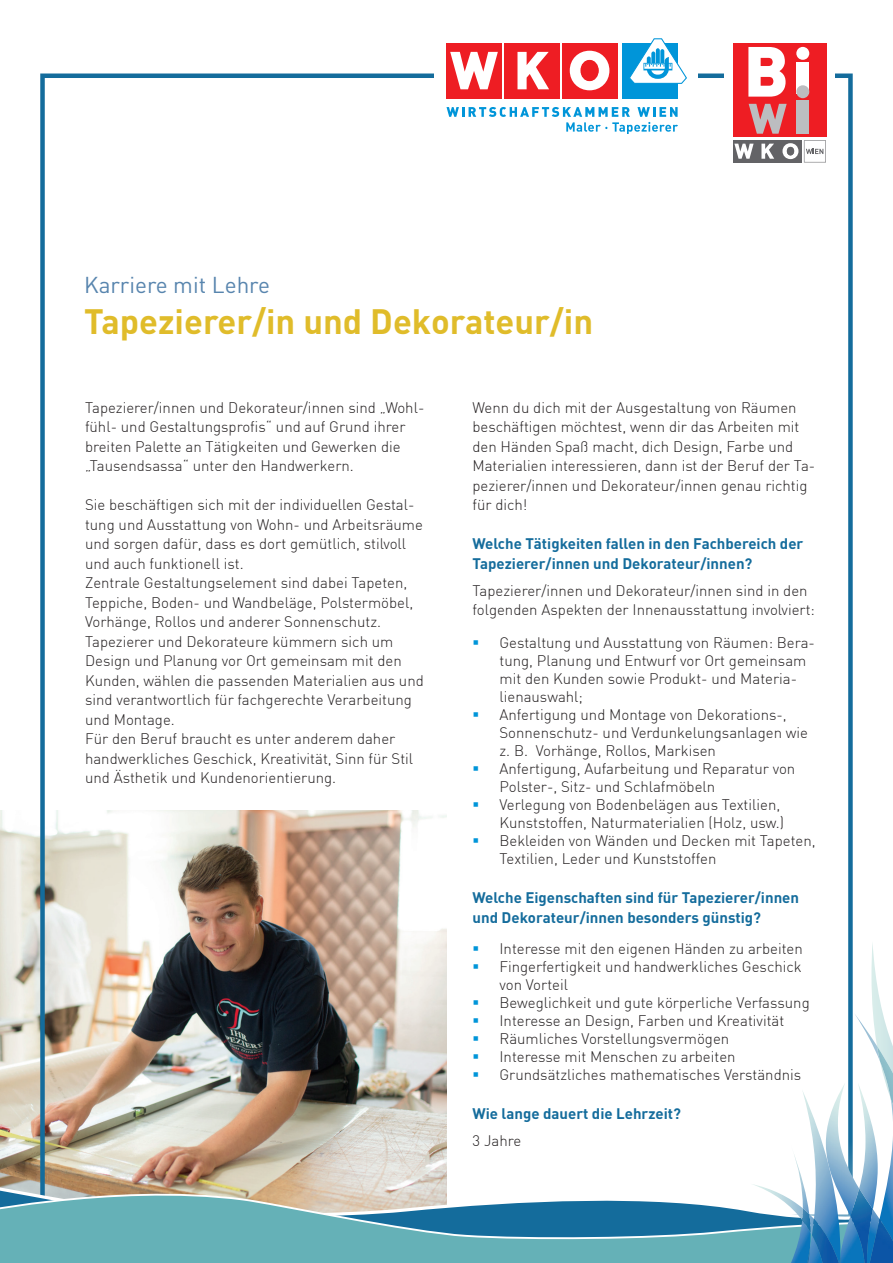
<style>
.page{position:relative;width:893px;height:1263px;background:#fff}
.page>*{position:absolute;margin:0;border:0;box-sizing:border-box;transform-origin:0 0}
.t1{font:700 34.5px "DIN";color:#e0bc2a}
.t2{font:22.5px "DIN";color:#5885ae}
.t3{font:300 15px/19.5px "DIN";color:#231f20}
.t4{font:700 15px/19.5px "DIN";color:#146c9c}
</style>
<div class="page">
<img style="left:0;top:810px;width:446px;height:83px">
<svg style="left:0;top:893px;width:853px;height:143px"></svg>
<img style="left:0;top:1036px;width:853px;height:227px">
<div style="left:733px;top:43px;width:93px;height:94px;background:#ee1d23"></div>
<svg style="left:748px;top:47px;width:38px;height:50px"></svg>
<svg style="left:749px;top:104px;width:38px;height:30px"></svg>
<svg style="left:796px;top:47px;width:13px;height:13px"></svg>
<div style="left:797px;top:62px;width:12px;height:32px;background:#fff"></div>
<svg style="left:796px;top:85px;width:13px;height:13px"></svg>
<div style="left:797px;top:100px;width:12px;height:34px;background:#bcbdc0"></div>
<div style="left:779px;top:140px;width:23px;height:22px;background:#636366"></div>
<div style="left:756px;top:140px;width:22px;height:22px;background:#636366"></div>
<svg style="left:761px;top:144px;width:13px;height:15px"></svg>
<div style="left:733px;top:140px;width:22px;height:22px;background:#636366"></div>
<svg style="left:734px;top:144px;width:20px;height:15px"></svg>
<svg style="left:782px;top:143px;width:16px;height:16px"></svg>
<svg style="left:804px;top:140px;width:22px;height:22px"></svg>
<img style="left:840px;top:1083px;width:14px;height:180px">
<img style="left:850px;top:1188px;width:20px;height:75px">
<svg style="left:871px;top:943px;width:12px;height:70px"></svg>
<img style="left:854px;top:1013px;width:39px;height:228px">
<img style="left:877px;top:1046px;width:16px;height:59px">
<img style="left:870px;top:1219px;width:23px;height:44px">
<svg style="left:750px;top:1089px;width:91px;height:174px"></svg>
<img style="left:812px;top:1219px;width:27px;height:44px">
<div style="left:562px;top:44px;width:55px;height:55px;background:#ee1d23"></div>
<div style="left:504px;top:44px;width:55px;height:55px;background:#ee1d23"></div>
<svg style="left:517px;top:52px;width:32px;height:37px"></svg>
<div style="left:446px;top:44px;width:56px;height:55px;background:#ee1d23"></div>
<svg style="left:450px;top:52px;width:48px;height:37px"></svg>
<svg style="left:570px;top:51px;width:39px;height:39px"></svg>
<div style="left:581px;top:60px;width:17px;height:21px;background:#ee1d23;border-radius:50%"></div>
<div style="left:580px;top:60px;width:19px;height:21px;border:1px solid #ee1d23;border-radius:50%"></div>
<div style="left:622px;top:44px;width:56px;height:55px;background:#0095d9"></div>
<svg style="left:446px;top:107px;width:232px;height:27px"></svg>
<svg style="left:628px;top:38px;width:59px;height:46px"></svg>
<svg style="left:474px;top:946px;width:4px;height:5px"></svg>
<svg style="left:474px;top:964px;width:4px;height:5px"></svg>
<svg style="left:474px;top:1000px;width:4px;height:5px"></svg>
<svg style="left:474px;top:1018px;width:4px;height:5px"></svg>
<svg style="left:474px;top:1036px;width:4px;height:5px"></svg>
<svg style="left:474px;top:1054px;width:4px;height:5px"></svg>
<svg style="left:474px;top:1072px;width:4px;height:5px"></svg>
<h2 class="t2" style="left:84px;top:270px;width:187px">Karriere mit Lehre</h2>
<h1 class="t1" style="left:84px;top:299px;width:511px">Tapezierer/in und Dekorateur/in</h1>
<p class="t3" style="left:85px;top:397px;width:341px">Tapezierer/innen und Dekorateur/innen sind „Wohl&shy;fühl- und Gestaltungsprofis“ und auf Grund ihrer breiten Palette an Tätigkeiten und Gewerken die „Tausendsassa“ unter den Handwerkern.</p>
<p class="t3" style="left:85px;top:495px;width:340px">Sie beschäftigen sich mit der individuellen Gestal&shy;tung und Ausstattung von Wohn- und Arbeitsräume und sorgen dafür, dass es dort gemütlich, stilvoll und auch funktionell ist.<br>Zentrale Gestaltungselement sind dabei Tapeten, Teppiche, Boden- und Wandbeläge, Polstermöbel, Vorhänge, Rollos und anderer Sonnenschutz.<br>Tapezierer und Dekorateure kümmern sich um Design und Planung vor Ort gemeinsam mit den Kunden, wählen die passenden Materialien aus und sind verantwortlich für fachgerechte Verarbeitung und Montage.<br>Für den Beruf braucht es unter anderem daher handwerkliches Geschick, Kreativität, Sinn für Stil und Ästhetik und Kundenorientierung.</p>
<p class="t3" style="left:472px;top:397px;width:344px">Wenn du dich mit der Ausgestaltung von Räumen beschäftigen möchtest, wenn dir das Arbeiten mit den Händen Spaß macht, dich Design, Farbe und Materialien interessieren, dann ist der Beruf der Ta&shy;pezierer/innen und Dekorateur/innen genau richtig für dich!</p>
<p class="t4" style="left:472px;top:533px;width:332px">Welche Tätigkeiten fallen in den Fachbereich der<br>Tapezierer/innen und Dekorateur/innen?</p>
<p class="t3" style="left:472px;top:580px;width:344px">Tapezierer/innen und Dekorateur/innen sind in den folgenden Aspekten der Innenausstattung involviert:</p>
<p class="t3" style="left:499px;top:633px;width:318px;line-height:18px">Gestaltung und Ausstattung von Räumen: Bera&shy;tung, Planung und Entwurf vor Ort gemeinsam mit den Kunden sowie Produkt- und Materia&shy;lienauswahl;<br>Anfertigung und Montage von Dekorations-, Sonnenschutz- und Verdunkelungsanlagen wie z. B. Vorhänge, Rollos, Markisen<br>Anfertigung, Aufarbeitung und Reparatur von Polster-, Sitz- und Schlafmöbeln<br>Verlegung von Bodenbelägen aus Textilien, Kunststoffen, Naturmaterialien (Holz, usw.)<br>Bekleiden von Wänden und Decken mit Tapeten, Textilien, Leder und Kunststoffen</p>
<p class="t4" style="left:472px;top:887px;width:328px">Welche Eigenschaften sind für Tapezierer/innen und Dekorateur/innen besonders günstig?</p>
<p class="t3" style="left:499px;top:939px;width:312px;line-height:18px">Interesse mit den eigenen Händen zu arbeiten Fingerfertigkeit und handwerkliches Geschick von Vorteil<br>Beweglichkeit und gute körperliche Verfassung Interesse an Design, Farben und Kreativität Räumliches Vorstellungsvermögen<br>Interesse mit Menschen zu arbeiten Grundsätzliches mathematisches Verständnis</p>
<p class="t4" style="left:472px;top:1103px;width:210px">Wie lange dauert die Lehrzeit?</p>
<p class="t3" style="left:472px;top:1131px;width:50px">3 Jahre</p>
</div>
